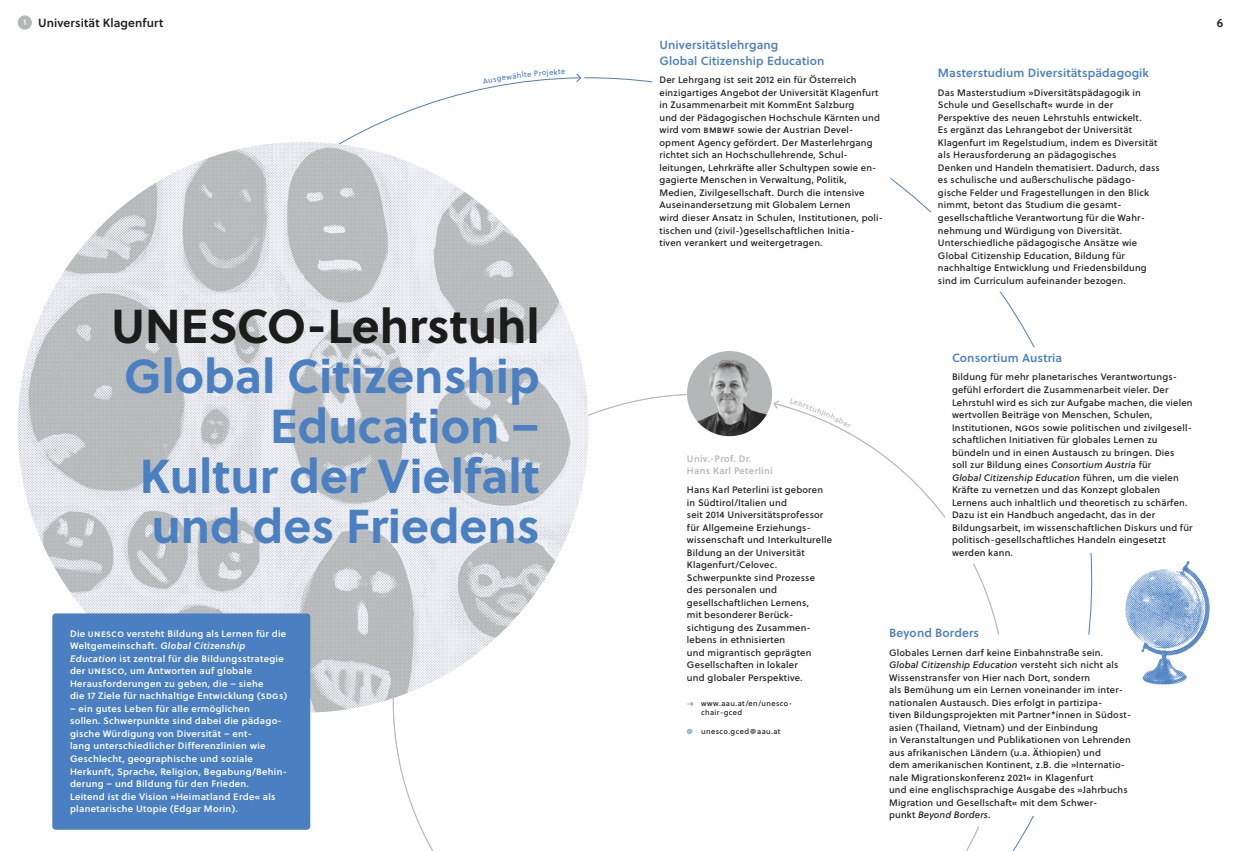
<style>
.page{position:relative;width:1241px;height:851px;background:#fff}
.page>*{position:absolute;margin:0;border:0;box-sizing:border-box;transform-origin:0 0}
.HL_38_40_RB{font:700 47.5px/50px "Soleil";color:#4a80c2;text-align:right}
.HL_38_40_RB-2{font:700 47.5px "Soleil";color:#1c1c1b}
.Projekt_ÜS{font:11.88px/15.6px "Soleil Sb";letter-spacing:.01em;color:#4a80c2}
.UNIVERSITÄT{font:11.88px "Soleil Sb";letter-spacing:.01em;color:#1c1c1b}
.Copy_7_5_10_20{font:9.38px/12.5px "Soleil Bk";letter-spacing:.02em;color:#1c1c1b}
.einleitung{font:9.38px/12.5px "Soleil Sb";letter-spacing:.03em;color:#fff}
.Copy_7_5_10_20-2{font:9.38px/12.5px "Soleil Sb";letter-spacing:.03em;color:#b4b7b8}
.t1{font:8.12px "Soleil Sb";color:#fff}
.captions_6_7_5_50_bl{font:7.5px/9.4px "Soleil Bk";color:#1c1c1b}
.s1{font-style:italic}
.s2{color:#4a80c2}
</style>
<div class="page">
<svg style="left:575px;top:73px;width:6px;height:9px"></svg>
<svg style="left:349px;top:387px;width:680px;height:463px"></svg>
<svg style="left:773px;top:400px;width:6px;height:9px"></svg>
<img style="left:687px;top:351px;width:85px;height:85px;border-radius:43px">
<div style="left:18px;top:15px;width:14px;height:15px;background:#b4b7b8;border-radius:50%"></div>
<svg style="left:944px;top:347px;width:148px;height:216px"></svg>
<img style="left:18px;top:142px;width:570px;height:570px;border-radius:285px">
<svg style="left:881px;top:622px;width:210px;height:204px"></svg>
<img style="left:1125px;top:561px;width:85px;height:124px">
<div style="left:52px;top:613px;width:258px;height:216px;background:#4a80c2;border-radius:4px"></div>
<svg style="left:507px;top:77px;width:58px;height:7px"></svg>
<svg style="left:789px;top:398px;width:62px;height:30px"></svg>
<p class="t1" style="left:23px;top:16px;width:4px">1</p>
<p class="UNIVERSITÄT" style="left:38px;top:14px;width:127px">Universität Klagenfurt</p>
<p class="UNIVERSITÄT" style="left:1216px;top:14px;width:8px">6</p>
<p class="Projekt_ÜS" style="left:659px;top:36px;width:166px">Universitätslehrgang<br>Global Citizenship Education</p>
<p class="Copy_7_5_10_20" style="left:659px;top:73px;width:225px">Der Lehrgang ist seit 2012 ein für Österreich einzigartiges Angebot der Universität Klagenfurt in Zusammenarbeit mit KommEnt Salzburg<br>und der Pädagogischen Hochschule Kärnten und wird vom bmbwf sowie der Austrian Devel&shy;opment Agency gefördert. Der Masterlehrgang richtet sich an Hochschullehrende, Schul&shy;leitungen, Lehrkräfte aller Schultypen sowie en&shy;gagierte Menschen in Verwaltung, Politik, Medien, Zivilgesellschaft. Durch die intensive Auseinandersetzung mit Globalem Lernen<br>wird dieser Ansatz in Schulen, Institutionen, poli&shy;tischen und (zivil-)gesellschaftlichen Initia-<br>tiven verankert und weitergetragen.</p>
<p class="Projekt_ÜS" style="left:937px;top:65px;width:212px">Masterstudium Diversitätspädagogik</p>
<p class="Copy_7_5_10_20" style="left:937px;top:86px;width:223px">Das Masterstudium »Diversitätspädagogik in Schule und Gesellschaft« wurde in der Perspektive des neuen Lehrstuhls entwickelt.<br>Es ergänzt das Lehrangebot der Universität Klagenfurt im Regelstudium, indem es Diversität als Herausforderung an pädagogisches<br>Denken und Handeln thematisiert. Dadurch, dass es schulische und außerschulische pädago&shy;gische Felder und Fragestellungen in den Blick nimmt, betont das Studium die gesamt&shy;gesellschaftliche Verantwortung für die Wahr&shy;nehmung und Würdigung von Diversität.<br>Unterschiedliche pädagogische Ansätze wie Global Citizenship Education, Bildung für nachhaltige Entwicklung und Friedensbildung sind im Curriculum aufeinander bezogen.</p>
<p class="HL_38_40_RB-2" style="left:111px;top:289px;width:430px">UNESCO-Lehrstuhl</p>
<p class="HL_38_40_RB" style="left:124px;top:349px;width:417px">Global Citizenship<br>Education –<br>Kultur der Vielfalt und des Friedens</p>
<p class="einleitung" style="left:70px;top:627px;width:219px">Die unesco versteht Bildung als Lernen für die Weltgemeinschaft. <span class="s1">Global Citizenship Education</span> ist zentral für die Bildungsstrategie der unesco, um Antworten auf globale Herausforderungen zu geben, die – siehe<br>die 17 Ziele für nachhaltige Entwicklung (sdgs)</p>
<p class="einleitung" style="left:70px;top:701px;width:218px">– ein gutes Leben für alle ermöglichen<br>sollen. Schwerpunkte sind dabei die pädago&shy;gische Würdigung von Diversität – ent-<br>lang unterschiedlicher Differenzlinien wie Geschlecht, geographische und soziale Herkunft, Sprache, Religion, Begabung/Behin&shy;derung – und Bildung für den Frieden.<br>Leitend ist die Vision »Heimatland Erde« als planetarische Utopie (Edgar Morin).</p>
<p class="Copy_7_5_10_20-2" style="left:687px;top:452px;width:87px">Univ.-Prof. Dr.<br>Hans Karl Peterlini</p>
<p class="Copy_7_5_10_20" style="left:687px;top:483px;width:146px">Hans Karl Peterlini ist geboren in Südtirol/Italien und<br>seit 2014 Universitätsprofessor für Allgemeine Erziehungs&shy;wissenschaft und Interkulturelle<br>Bildung an der Universität<br>Klagenfurt/Celovec.<br>Schwerpunkte sind Prozesse des personalen und gesellschaftlichen Lernens,<br>mit besonderer Berück&shy;sichtigung des Zusammen&shy;lebens in ethnisierten<br>und migrantisch geprägten<br>Gesellschaften in lokaler<br>und globaler Perspektive.</p>
<p class="captions_6_7_5_50_bl" style="left:701px;top:698px;width:92px;text-indent:-14px"><span class="s2">→</span> www.aau.at/en/unesco&shy;chair-gced</p>
<p class="captions_6_7_5_50_bl" style="left:687px;top:726px;width:95px"><span class="s2">@</span> unesco.gced@aau.at</p>
<p class="Projekt_ÜS" style="left:951px;top:349px;width:112px">Consortium Austria</p>
<p class="Copy_7_5_10_20" style="left:951px;top:370px;width:242px">Bildung für mehr planetarisches Verantwortungs&shy;gefühl erfordert die Zusammenarbeit vieler. Der Lehrstuhl wird es sich zur Aufgabe machen, die vielen wertvollen Beiträge von Menschen, Schulen, Institutionen, ngos sowie politischen und zivilgesell&shy;schaftlichen Initiativen für globales Lernen zu bündeln und in einen Austausch zu bringen. Dies<br>soll zur Bildung eines <span class="s1">Consortium Austria</span> für<br><span class="s1">Global Citizenship Education</span> führen, um die vielen Kräfte zu vernetzen und das Konzept globalen Lernens auch inhaltlich und theoretisch zu schärfen.<br>Dazu ist ein Handbuch angedacht, das in der Bildungsarbeit, im wissenschaftlichen Diskurs und für politisch-gesellschaftliches Handeln eingesetzt werden kann.</p>
<p class="Projekt_ÜS" style="left:888px;top:624px;width:91px">Beyond Borders</p>
<p class="Copy_7_5_10_20" style="left:888px;top:645px;width:244px">Globales Lernen darf keine Einbahnstraße sein.<br><span class="s1">Global Citizenship Education</span> versteht sich nicht als Wissenstransfer von Hier nach Dort, sondern<br>als Bemühung um ein Lernen voneinander im inter&shy;nationalen Austausch. Dies erfolgt in partizipa-<br>tiven Bildungsprojekten mit Partner*innen in Südost&shy;asien (Thailand, Vietnam) und der Einbindung<br>in Veranstaltungen und Publikationen von Lehrenden aus afrikanischen Ländern (u.a. Äthiopien) und<br>dem amerikanischen Kontinent, z.B. die »Internatio&shy;nale Migrationskonferenz 2021« in Klagenfurt<br>und eine englischsprachige Ausgabe des »Jahrbuchs Migration und Gesellschaft« mit dem Schwer-<br>punkt <span class="s1">Beyond Borders</span>.</p>
</div>
